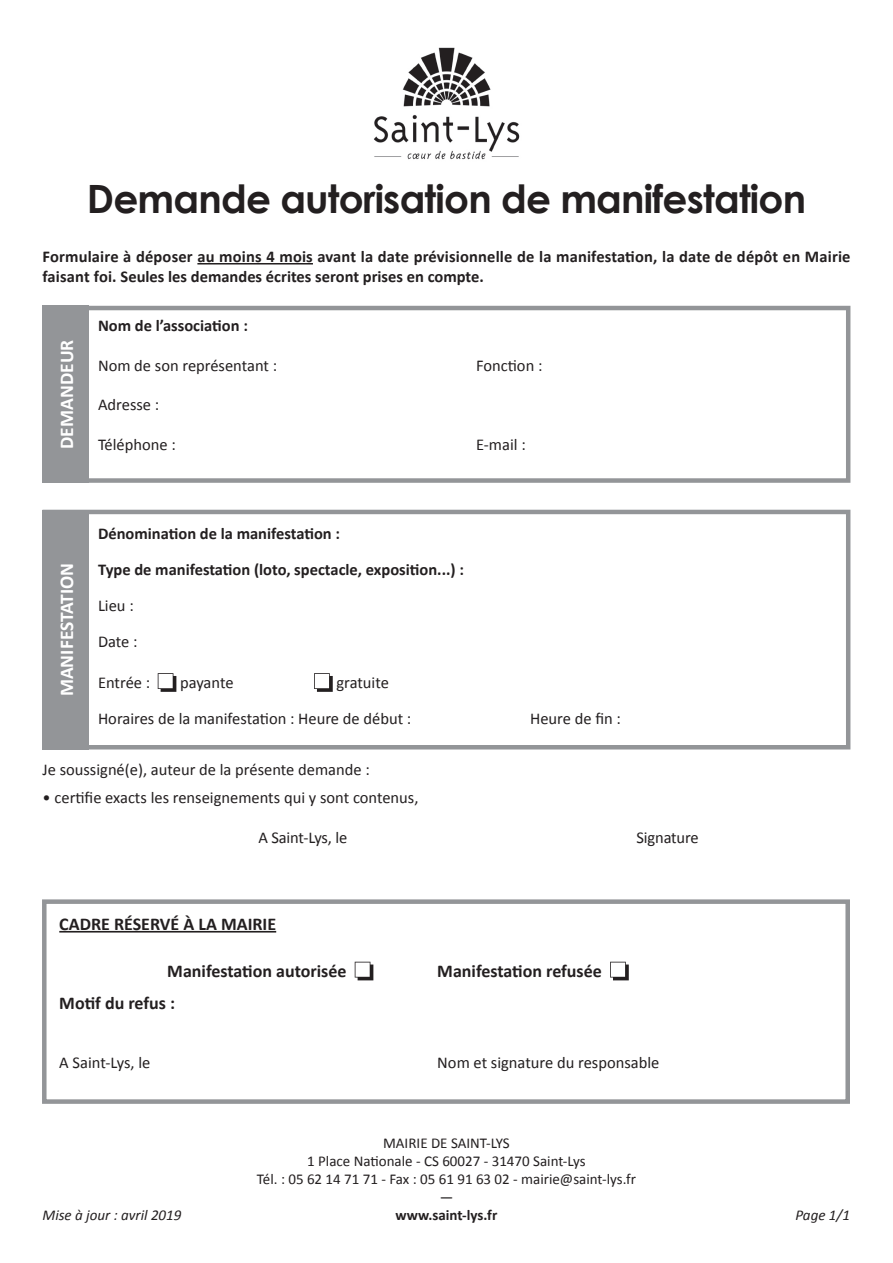
<style>
.page{position:relative;width:893px;height:1263px;background:#fff}
.page>*{position:absolute;margin:0;border:0;box-sizing:border-box;transform-origin:0 0}
.t1{font:700 39px "Century Gothic";letter-spacing:-.02em;color:#231f20}
.t2{font:700 19.5px "Calibri";color:#fff}
.t3{font:700 18px "Calibri";color:#231f20}
.t4{font:16.5px "Calibri";color:#231f20}
.t5{font:700 16.5px/19.8px "Calibri";color:#231f20}
.t6{font:15px "Calibri";color:#231f20}
.t7{font:italic 15px "Calibri";color:#231f20}
.t8{font:700 15px "Calibri";color:#231f20}
</style>
<div class="page">
<img style="left:374px;top:47px;width:146px;height:113px">
<hr style="left:197px;top:263px;width:116px;height:1px;background:#231f20">
<div style="left:43px;top:306px;width:46px;height:177px;background:#939598"></div>
<div style="left:43px;top:510px;width:46px;height:239px;background:#939598"></div>
<div style="left:43px;top:306px;width:807px;height:177px;border:4px solid #939598"></div>
<svg style="left:158px;top:673px;width:18px;height:19px"></svg>
<svg style="left:314px;top:673px;width:19px;height:19px"></svg>
<div style="left:43px;top:510px;width:807px;height:239px;border:4px solid #939598"></div>
<hr style="left:59px;top:931px;width:217px;height:1px;background:#231f20">
<svg style="left:355px;top:962px;width:18px;height:18px"></svg>
<svg style="left:610px;top:962px;width:19px;height:18px"></svg>
<div style="left:42px;top:899px;width:808px;height:205px;border:4px solid #939598"></div>
<p class="t1" style="left:87px;top:169px;width:721px">Demande autorisation de manifestation</p>
<p class="t5" style="left:43px;top:247px;width:810px">Formulaire à déposer au moins 4 mois avant la date prévisionnelle de la manifestation, la date de dépôt en Mairie faisant foi. Seules les demandes écrites seront prises en compte.</p>
<p class="t2" style="left:54px;top:449px;width:111px;rotate:-90deg">DEMANDEUR</p>
<p class="t5" style="left:98px;top:316px;width:151px">Nom de l’association :</p>
<p class="t4" style="left:98px;top:355px;width:181px">Nom de son représentant :</p>
<p class="t4" style="left:476px;top:355px;width:68px">Fonction :</p>
<p class="t4" style="left:98px;top:394px;width:63px">Adresse :</p>
<p class="t4" style="left:98px;top:434px;width:79px">Téléphone :</p>
<p class="t4" style="left:476px;top:434px;width:51px">E-mail :</p>
<p class="t5" style="left:98px;top:524px;width:244px">Dénomination de la manifestation :</p>
<p class="t5" style="left:98px;top:560px;width:367px">Type de manifestation (loto, spectacle, exposition...) :</p>
<p class="t4" style="left:98px;top:595px;width:37px">Lieu :</p>
<p class="t4" style="left:98px;top:631px;width:41px">Date :</p>
<p class="t4" style="left:98px;top:672px;width:54px">Entrée :</p>
<p class="t4" style="left:180px;top:672px;width:55px">payante</p>
<p class="t4" style="left:336px;top:672px;width:54px">gratuite</p>
<p class="t4" style="left:98px;top:708px;width:315px">Horaires de la manifestation : Heure de début :</p>
<p class="t4" style="left:530px;top:708px;width:92px">Heure de fin :</p>
<p class="t4" style="left:43px;top:759px;width:329px">Je soussigné(e), auteur de la présente demande :</p>
<p class="t4" style="left:43px;top:787px;width:377px">• certifie exacts les renseignements qui y sont contenus,</p>
<p class="t4" style="left:259px;top:827px;width:90px">A Saint-Lys, le</p>
<p class="t4" style="left:637px;top:827px;width:64px">Signature</p>
<p class="t2" style="left:54px;top:696px;width:135px;rotate:-90deg">MANIFESTATION</p>
<p class="t3" style="left:59px;top:913px;width:218px">CADRE RÉSERVÉ À LA MAIRIE</p>
<p class="t3" style="left:167px;top:959px;width:181px">Manifestation autorisée</p>
<p class="t3" style="left:437px;top:959px;width:166px">Manifestation refusée</p>
<p class="t3" style="left:59px;top:991px;width:117px">Motif du refus :</p>
<p class="t4" style="left:59px;top:1052px;width:93px">A Saint-Lys, le</p>
<p class="t4" style="left:437px;top:1052px;width:224px">Nom et signature du responsable</p>
<p class="t6" style="left:383px;top:1134px;width:128px">MAIRIE DE SAINT-LYS</p>
<p class="t6" style="left:307px;top:1152px;width:280px">1 Place Nationale - CS 60027 - 31470 Saint-Lys</p>
<p class="t6" style="left:257px;top:1170px;width:381px">Tél. : 05 62 14 71 71 - Fax : 05 61 91 63 02 - mairie@saint-lys.fr</p>
<p class="t6" style="left:440px;top:1188px;width:15px">—</p>
<p class="t7" style="left:43px;top:1205px;width:140px">Mise à jour : avril 2019</p>
<p class="t8" style="left:396px;top:1206px;width:103px">www.saint-lys.fr</p>
<p class="t7" style="left:795px;top:1205px;width:56px">Page 1/1</p>
</div>
